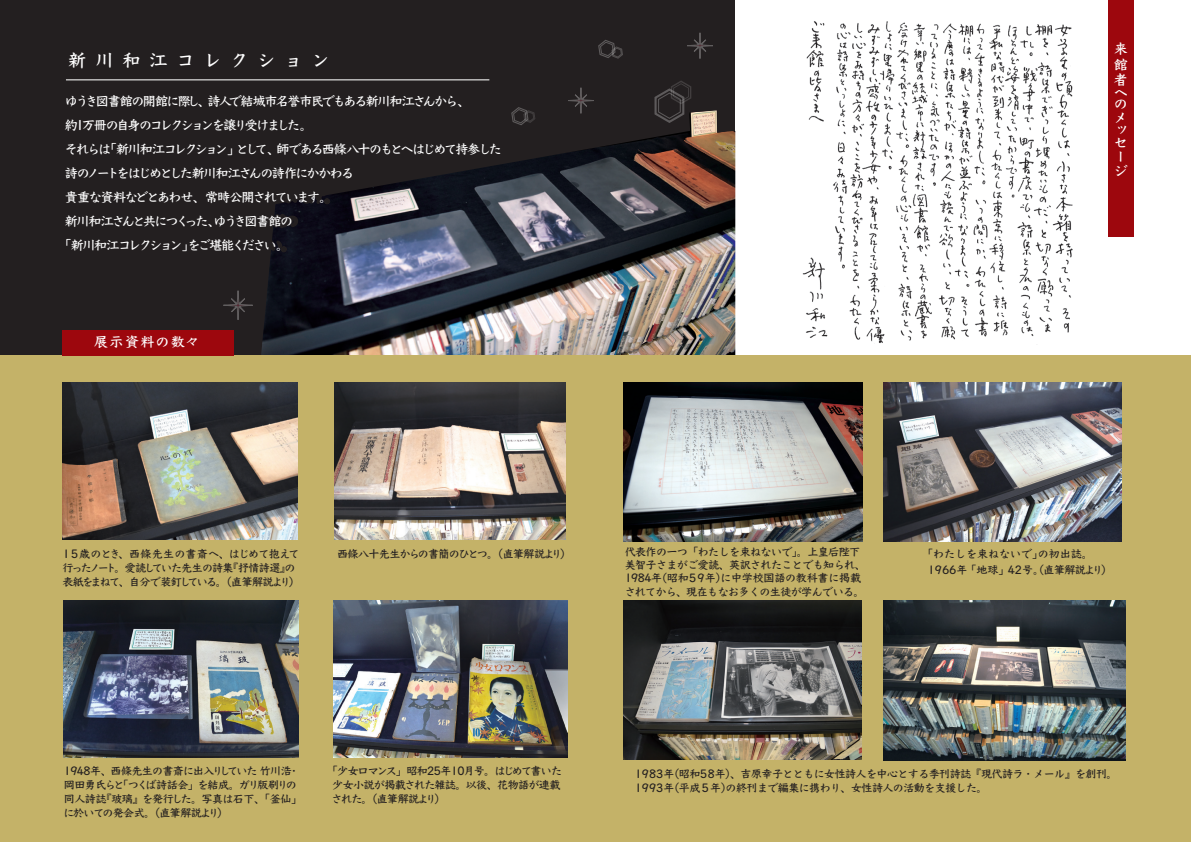
<style>
.page{position:relative;width:1191px;height:842px;background:#231f20}
.page>*{position:absolute;margin:0;border:0;box-sizing:border-box;transform-origin:0 0}
.t1{font:700 18px "Yu Kyo";letter-spacing:.5em;color:#fff}
.t2{font:700 14px/13.7px "Yu Kyo";letter-spacing:.09em;color:#fff}
.t3{font:700 13px/24px "Yu Kyo";letter-spacing:-.14em;color:#fff}
.t4{font:700 13px/24px "Yu Kyo";letter-spacing:-.165em;color:#fff}
.t5{font:700 13px/24px "Yu Kyo";letter-spacing:-.17em;color:#fff}
.t6{font:700 13px "Yu Kyo";letter-spacing:-.12em;color:#fff}
.t7{font:700 13px "Yu Kyo";letter-spacing:-.115em;color:#fff}
.t8{font:700 11px/14px "Yu Kyo";letter-spacing:-.05em;color:#231f20}
.t9{font:700 11px "Yu Kyo";letter-spacing:-.07em;color:#231f20}
.t10{font:700 11px "Yu Kyo";letter-spacing:-.08em;color:#231f20}
.t11{font:700 11px "Yu Kyo";letter-spacing:-.13em;color:#231f20}
.t12{font:700 11px "Yu Kyo";letter-spacing:.01em;color:#231f20}
.t13{font:700 11px "Yu Kyo";letter-spacing:-.02em;color:#231f20}
.t14{font:700 11px "Yu Kyo";color:#231f20}
</style>
<div class="page">
<div style="left:735px;top:0;width:456px;height:842px;background:#fff"></div>
<img style="left:535px;top:110px;width:200px;height:245px">
<div style="left:0;top:355px;width:1191px;height:487px;background:#c4b268"></div>
<img style="left:883px;top:382px;width:238px;height:159px">
<img style="left:883px;top:601px;width:242px;height:160px">
<img style="left:535px;top:382px;width:31px;height:157px">
<svg style="left:687px;top:33px;width:26px;height:26px"></svg>
<img style="left:623px;top:382px;width:239px;height:160px">
<img style="left:333px;top:601px;width:234px;height:156px">
<svg style="left:568px;top:88px;width:26px;height:25px"></svg>
<svg style="left:654px;top:81px;width:37px;height:42px"></svg>
<img style="left:62px;top:79px;width:473px;height:676px">
<svg style="left:598px;top:40px;width:25px;height:19px"></svg>
<img style="left:624px;top:600px;width:237px;height:159px">
<div style="left:1108px;top:0;width:25px;height:237px;background:#9d070d"></div>
<div style="left:62px;top:330px;width:171px;height:25px;background:#9d070d"></div>
<img style="left:802px;top:21px;width:271px;height:322px">
<h1 class="t1" style="left:68px;top:47px;width:263px">新川和江コレクション</h1>
<p class="t3" style="left:70px;top:89px;width:402px">ゆうき図書館の開館に際し詩人で結城市名誉市民でもある新川和江さんから、約万冊の自身のコレクションを譲り受けました。</p>
<p class="t3" style="left:198px;top:89px;width:279px">、詩人で結城市名誉市民でもある新川和江さんから、</p>
<p class="t7" style="left:65px;top:92px;width:153px">ゆうき図書館の開館に際し、</p>
<p class="t5" style="left:82px;top:113px;width:232px">万冊の自身のコレクションを譲り受けました。</p>
<p class="t3" style="left:65px;top:113px;width:444px">約1<br>それらは「新川和江コレクションとして、師である西條八十のもとへはじめて持参した</p>
<p class="t3" style="left:76px;top:113px;width:10px">1</p>
<p class="t3" style="left:104px;top:137px;width:14px">「</p>
<p class="t3" style="left:65px;top:161px;width:290px">詩のノートをはじめとした新川和江さんの詩作にかかわる</p>
<p class="t6" style="left:65px;top:188px;width:269px">貴重な資料などとあわせ、常時公開されています。</p>
<p class="t3" style="left:214px;top:209px;width:81px">ゆうき図書館の</p>
<p class="t5" style="left:188px;top:209px;width:103px;text-indent:20px">、<br>をご堪能ください。</p>
<p class="t3" style="left:277px;top:137px;width:227px">師である西條八十のもとへはじめて持参した</p>
<p class="t3" style="left:70px;top:137px;width:290px">それらは新川和江コレクション」として、<br>詩のノートをはじめとした新川和江さんの詩作にかかわる貴重な資料などとあわせ、常時公開されています。<br>新川和江さんと共につくったゆうき図書館の</p>
<p class="t4" style="left:64px;top:209px;width:232px">新川和江さんと共につくった、<br>「新川和江コレクションをご堪能ください。</p>
<p class="t4" style="left:58px;top:233px;width:143px">「新川和江コレクション」</p>
<p class="t3" style="left:182px;top:233px;width:14px">」</p>
<p class="t2" style="left:94px;top:335px;width:107px">展示資料の数々</p>
<p class="t2" style="left:1113px;top:42px;width:15px;line-height:15.4px;text-align:justify">来館者</p>
<p class="t2" style="left:1113px;top:87px;width:15px">へ</p>
<p class="t2" style="left:1113px;top:97px;width:14px">のメ</p>
<p class="t2" style="left:1113px;top:124px;width:14px;line-height:12.5px">ッセ</p>
<p class="t2" style="left:1113px;top:150px;width:15px">ージ</p>
<p class="t12" style="left:119px;top:546px;width:182px">、西條先生の書斎へ、はじめて抱えて</p>
<p class="t8" style="left:61px;top:547px;width:61px">１５歳のとき</p>
<p class="t8" style="left:228px;top:561px;width:70px">『抒情詩選の』</p>
<p class="t10" style="left:114px;top:560px;width:121px">。愛読していた先生の詩集</p>
<p class="t8" style="left:62px;top:561px;width:56px">行ったノート</p>
<p class="t11" style="left:62px;top:574px;width:230px">表紙をまねて、自分で装釘している。（直筆解説より</p>
<p class="t8" style="left:289px;top:575px;width:12px">(</p>
<p class="t9" style="left:337px;top:546px;width:227px">西條八十先生からの書簡のひとつ。（直筆解説より</p>
<p class="t8" style="left:560px;top:547px;width:12px">(</p>
<p class="t8" style="left:624px;top:545px;width:237px">代表作の一つ「わたしを束ねないで」。上皇后陛下</p>
<p class="t8" style="left:624px;top:558px;width:242px">美智子さまがご愛読、英訳されたことでも知られ、</p>
<p class="t13" style="left:720px;top:570px;width:142px">に中学校国語の教科書に掲載</p>
<p class="t8" style="left:656px;top:570px;width:72px;rotate:1deg">（昭和５９年）</p>
<p class="t8" style="left:624px;top:571px;width:241px">1984年<br>されてから、現在もなお多くの生徒が学んでいる。</p>
<p class="t14" style="left:922px;top:546px;width:122px">「わたしを束ねないで」</p>
<p class="t8" style="left:1037px;top:547px;width:56px">の初出誌。</p>
<p class="t8" style="left:1007px;top:563px;width:97px">42号。（直筆解説より</p>
<p class="t8" style="left:1101px;top:563px;width:12px">(</p>
<p class="t8" style="left:965px;top:563px;width:45px">「地球」</p>
<p class="t8" style="left:927px;top:563px;width:41px">1966年</p>
<p class="t8" style="left:117px;top:764px;width:181px;text-indent:-54px">1948年、西條先生の書斎に出入りしていた竹川浩「つくば詩話会」を結成。ガリ版刷りの</p>
<p class="t8" style="left:288px;top:764px;width:12px">・</p>
<p class="t8" style="left:101px;top:778px;width:203px;text-indent:-37px">岡田勇氏らと<br>『玻璃』を発行した。写真は石下、「釜仙「</p>
<p class="t8" style="left:64px;top:792px;width:44px">同人詩誌</p>
<p class="t9" style="left:63px;top:804px;width:157px">に於いての発会式。（直筆解説より</p>
<p class="t8" style="left:217px;top:806px;width:12px">(</p>
<p class="t10" style="left:327px;top:762px;width:237px">「少女ロマンス」昭和25年10月号。はじめて書いた</p>
<p class="t8" style="left:332px;top:778px;width:230px">少女小説が掲載された雑誌。以後、花物語が連載</p>
<p class="t8" style="left:434px;top:792px;width:12px">(</p>
<p class="t9" style="left:331px;top:790px;width:107px">された。（直筆解説より</p>
<p class="t8" style="left:635px;top:767px;width:354px">1983 （年昭和<br>1993 （年平成５年の終刊まで編集に携わり、女性詩人の活動を支援した。</p>
<p class="t8" style="left:715px;top:767px;width:404px">年）、吉原幸子とともに女性詩人を中心とする季刊詩誌『現代詩ラ・メール』を創刊。</p>
<p class="t8" style="left:698px;top:767px;width:20px">５８</p>
<p class="t8" style="left:720px;top:781px;width:12px">）</p>
</div>
